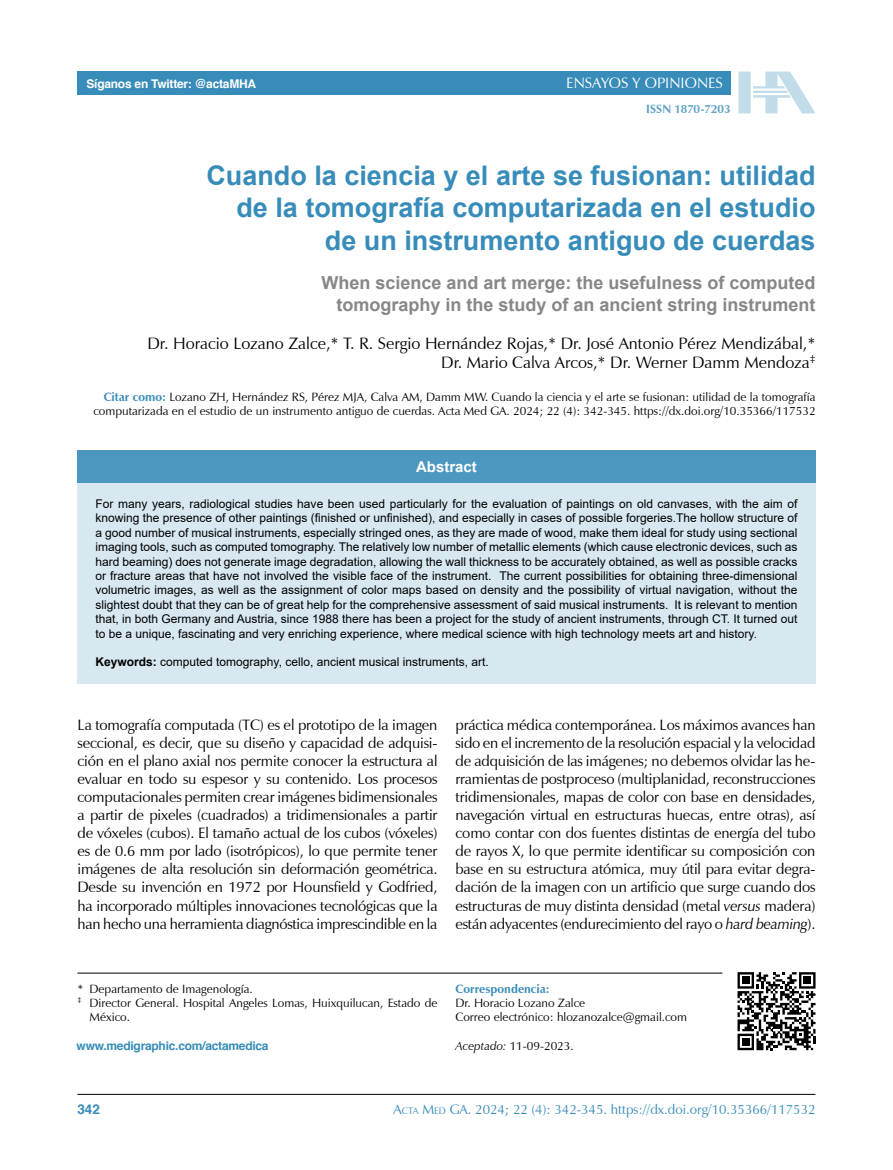
<style>
.page{position:relative;width:893px;height:1170px;background:#fff}
.page>*{position:absolute;margin:0;border:0;box-sizing:border-box;transform-origin:0 0}
.t1{font:700 27px/32.4px "Arial";color:#378cb9;text-align:right}
.t2{font:700 18px/21.6px "Arial";color:#878787;text-align:right}
.t3{font:16.5px/19.8px "Zapf Humanist 601 BT";color:#000;text-align:right}
.t4{font:15px/18px "Zapf Humanist 601 BT";letter-spacing:-.015em;color:#000;text-align:justify}
.t5{font:15px "Zapf Humanist 601 BT";color:#fff}
.t6{font:700 15px "Arial";color:#fff}
.t7{font:13.5px "Zapf Humanist 601 BT";color:#378cb9}
.t8{font:700 13.5px "Helvetica";color:#378cb9}
.t9{font:12px/14.4px "Arial";color:#000;text-align:justify}
.t10{font:12px/14.4px "Zapf Humanist 601 BT";color:#000}
.t11{font:700 12px "Helvetica";letter-spacing:-.02em;color:#378cb9}
.t12{font:700 12px "Helvetica";letter-spacing:-.02em;color:#fff}
.t13{font:700 12px "Zapf Humanist 601 BT";color:#378cb9}
.t14{font:700 12px "Zapf Humanist 601 BT";letter-spacing:.01em;color:#5fa3c7}
.s1{font-weight:700;color:#378cb9}
.s2{font-weight:700}
.s3{font-style:italic}
.s4{font-style:inherit}
.s5{font-size:9.45px}
</style>
<div class="page">
<div style="left:77px;top:72px;width:654px;height:23px;background:#378cb9"></div>
<hr style="left:77px;top:1093px;width:738px;height:1px;background:#000">
<div style="left:738px;top:72px;width:13px;height:41px;background:#c3dcea"></div>
<svg style="left:753px;top:72px;width:62px;height:41px"></svg>
<hr style="left:77px;top:972px;width:645px;height:1px;background:#000">
<div style="left:77px;top:451px;width:738px;height:232px;background:#d7e8f1"></div>
<div style="left:77px;top:451px;width:738px;height:32px;background:#4b97c0"></div>
<svg style="left:737px;top:972px;width:78px;height:78px"></svg>
<p class="t12" style="left:86px;top:74px;width:171px">Síganos en Twitter: @actaMHA</p>
<p class="t5" style="left:566px;top:74px;width:158px">ENSAYOS Y OPINIONES</p>
<p class="t14" style="left:646px;top:102px;width:86px">ISSN 1870-7203</p>
<h1 class="t1" style="left:206px;top:159px;width:611px">Cuando la ciencia y el arte se fusionan: utilidad de la tomografía computarizada en el estudio de un instrumento antiguo de cuerdas</h1>
<p class="t2" style="left:321px;top:272px;width:496px">When science and art merge: the usefulness of computed tomography in the study of an ancient string instrument</p>
<p class="t3" style="left:148px;top:333px;width:669px">Dr. Horacio Lozano Zalce,* T. R. Sergio Hernández Rojas,* Dr. José Antonio Pérez Mendizábal,*<br>Dr. Mario Calva Arcos,* Dr. Werner Damm Mendoza<sup>‡</sup></p>
<p class="t10" style="left:93px;top:389px;width:724px;text-align:right"><span class="s1">Citar como:</span> Lozano ZH, Hernández RS, Pérez MJA, Calva AM, Damm MW. Cuando la ciencia y el arte se fusionan: utilidad de la tomografía computarizada en el estudio de un instrumento antiguo de cuerdas. Acta Med GA. 2024; 22 (4): 342-345. https://dx.doi.org/10.35366/117532</p>
<p class="t6" style="left:416px;top:456px;width:62px">Abstract</p>
<p class="t9" style="left:95px;top:496px;width:703px">For many years, radiological studies have been used particularly for the evaluation of paintings on old canvases, with the aim of knowing the presence of other paintings (finished or unfinished), and especially in cases of possible forgeries.The hollow structure of a good number of musical instruments, especially stringed ones, as they are made of wood, make them ideal for study using sectional imaging tools, such as computed tomography. The relatively low number of metallic elements (which cause electronic devices, such as hard beaming) does not generate image degradation, allowing the wall thickness to be accurately obtained, as well as possible cracks or fracture areas that have not involved the visible face of the instrument. The current possibilities for obtaining three-dimensional volumetric images, as well as the assignment of color maps based on density and the possibility of virtual navigation, without the slightest doubt that they can be of great help for the comprehensive assessment of said musical instruments. It is relevant to mention that, in both Germany and Austria, since 1988 there has been a project for the study of ancient instruments, through CT. It turned out to be a unique, fascinating and very enriching experience, where medical science with high technology meets art and history.</p>
<p class="t9" style="left:95px;top:654px;width:395px"><span class="s2">Keywords:</span> computed tomography, cello, ancient musical instruments, art.</p>
<p class="t4" style="left:77px;top:716px;width:362px">La tomografía computada (TC) es el prototipo de la imagen seccional, es decir, que su diseño y capacidad de adquisi&shy;ción en el plano axial nos permite conocer la estructura al evaluar en todo su espesor y su contenido. Los procesos computacionales permiten crear imágenes bidimensionales a partir de pixeles (cuadrados) a tridimensionales a partir de vóxeles (cubos). El tamaño actual de los cubos (vóxeles) es de 0.6 mm por lado (isotrópicos), lo que permite tener imágenes de alta resolución sin deformación geométrica.<br>Desde su invención en 1972 por Hounsfield y Godfried, ha incorporado múltiples innovaciones tecnológicas que la han hecho una herramienta diagnóstica imprescindible en la</p>
<p class="t4" style="left:455px;top:716px;width:362px">práctica médica contemporánea. Los máximos avances han sido en el incremento de la resolución espacial y la velocidad de adquisición de las imágenes; no debemos olvidar las he&shy;rramientas de postproceso (multiplanidad, reconstrucciones tridimensionales, mapas de color con base en densidades, navegación virtual en estructuras huecas, entre otras), así como contar con dos fuentes distintas de energía del tubo de rayos X, lo que permite identificar su composición con base en su estructura atómica, muy útil para evitar degra&shy;dación de la imagen con un artificio que surge cuando dos estructuras de muy distinta densidad (metal <span class="s3">versus</span> madera) están adyacentes (endurecimiento del rayo o <span class="s3">hard beaming</span>).</p>
<p class="t10" style="left:78px;top:981px;width:177px">* Departamento de Imagenología.</p>
<p class="t10" style="left:78px;top:995px;width:361px"><sup>‡</sup> Director General. Hospital Angeles Lomas, Huixquilucan, Estado de</p>
<p class="t10" style="left:90px;top:1009px;width:42px">México.</p>
<p class="t11" style="left:77px;top:1036px;width:194px">www.medigraphic.com/actamedica</p>
<p class="t13" style="left:455px;top:980px;width:96px">Correspondencia:</p>
<p class="t10" style="left:455px;top:995px;width:233px">Dr. Horacio Lozano Zalce<br>Correo electrónico: hlozanozalce@gmail.com</p>
<p class="t10" style="left:455px;top:1038px;width:120px"><span class="s3">Aceptado:</span> 11-09-2023.</p>
<p class="t8" style="left:77px;top:1097px;width:24px">342</p>
<p class="t7" style="left:394px;top:1101px;width:423px"><span class="s4">A</span><span class="s5">CTA</span> <span class="s4">M</span><span class="s5">ED</span> <span class="s4">GA. 2024; 22 (4): 342-345.</span> https://dx.doi.org/10.35366/117532</p>
</div>
